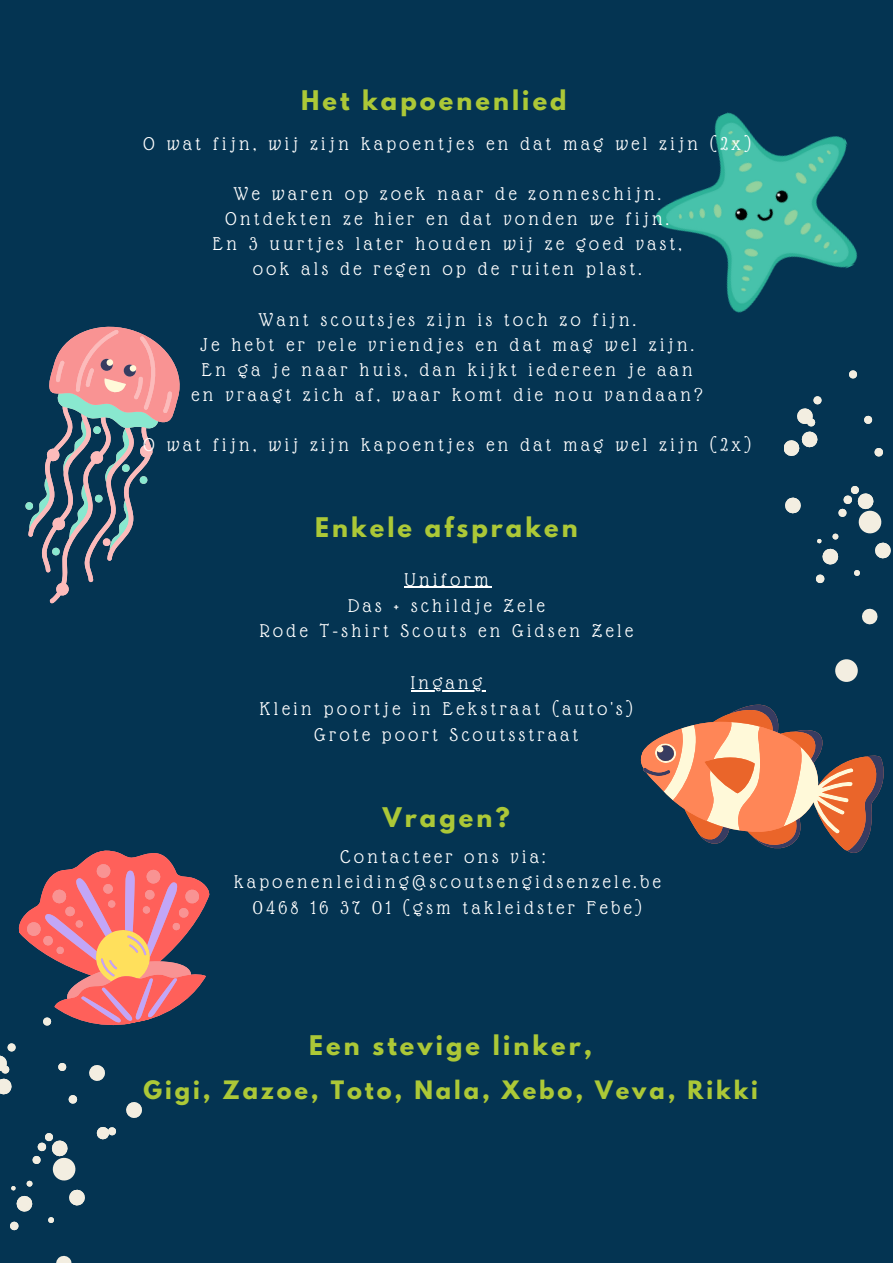
<style>
.page{position:relative;width:893px;height:1264px;background:#fff}
.page>*{position:absolute;margin:0;border:0;box-sizing:border-box;transform-origin:0 0}
.t1{font:700 24px "League Spartan";letter-spacing:.13em;color:#acc837}
.t2{font:700 22.5px "League Spartan";letter-spacing:.13em;color:#acc837}
.t3{font:20.1px/25px "Glass Antiqua";letter-spacing:.18em;color:#fff;text-align:center}
</style>
<div class="page">
<div style="left:0;top:0;width:892px;height:1262px;background:#043452"></div>
<img style="left:655px;top:112px;width:203px;height:201px">
<svg style="left:25px;top:326px;width:155px;height:277px"></svg>
<svg style="left:640px;top:704px;width:244px;height:149px"></svg>
<hr style="left:404px;top:586px;width:88px;height:2px;background:#fff">
<hr style="left:410px;top:690px;width:75px;height:1px;background:#fff">
<svg style="left:862px;top:608px;width:16px;height:17px"></svg>
<svg style="left:874px;top:448px;width:9px;height:9px"></svg>
<svg style="left:849px;top:370px;width:8px;height:9px"></svg>
<svg style="left:864px;top:415px;width:8px;height:9px"></svg>
<svg style="left:785px;top:497px;width:16px;height:17px"></svg>
<svg style="left:815px;top:486px;width:76px;height:97px"></svg>
<svg style="left:835px;top:659px;width:23px;height:23px"></svg>
<svg style="left:784px;top:396px;width:38px;height:60px"></svg>
<svg style="left:56px;top:1255px;width:16px;height:7px"></svg>
<svg style="left:89px;top:1065px;width:16px;height:16px"></svg>
<svg style="left:96px;top:1127px;width:21px;height:13px"></svg>
<svg style="left:68px;top:1095px;width:10px;height:9px"></svg>
<svg style="left:18px;top:850px;width:192px;height:176px"></svg>
<svg style="left:58px;top:1063px;width:9px;height:8px"></svg>
<svg style="left:10px;top:1133px;width:75px;height:97px"></svg>
<svg style="left:126px;top:1102px;width:15px;height:16px"></svg>
<svg style="left:0;top:1043px;width:16px;height:52px"></svg>
<p class="t1" style="left:301px;top:88px;width:267px">Het kapoenenlied</p>
<p class="t3" style="left:144px;top:131px;width:608px">O wat fijn, wij zijn kapoentjes en dat mag wel zijn (2x)</p>
<p class="t3" style="left:213px;top:181px;width:470px">We waren op zoek naar de zonneschijn.<br>Ontdekten ze hier en dat vonden we fijn.<br>En 3 uurtjes later houden wij ze goed vast, ook als de regen op de ruiten plast.</p>
<p class="t3" style="left:192px;top:306px;width:512px">Want scoutsjes zijn is toch zo fijn.<br>Je hebt er vele vriendjes en dat mag wel zijn.<br>En ga je naar huis, dan kijkt iedereen je aan en vraagt zich af, waar komt die nou vandaan?</p>
<p class="t3" style="left:144px;top:432px;width:608px">O wat fijn, wij zijn kapoentjes en dat mag wel zijn (2x)</p>
<p class="t1" style="left:315px;top:515px;width:264px">Enkele afspraken</p>
<p class="t3" style="left:260px;top:566px;width:374px;line-height:25.8px">Uniform<br>Das + schildje Zele<br>Rode T-shirt Scouts en Gidsen Zele</p>
<p class="t3" style="left:260px;top:669px;width:374px;line-height:25.8px">Ingang<br>Klein poortje in Eekstraat (auto's)<br>Grote poort Scoutsstraat</p>
<p class="t1" style="left:383px;top:805px;width:128px">Vragen?</p>
<p class="t3" style="left:234px;top:843px;width:428px;line-height:25.8px">Contacteer ons via: kapoenenleiding@scoutsengidsenzele.be<br>0468 16 37 01 (gsm takleidster Febe)</p>
<p class="t1" style="left:309px;top:1033px;width:284px">Een stevige linker,</p>
<p class="t2" style="left:143px;top:1078px;width:616px">Gigi, Zazoe, Toto, Nala, Xebo, Veva, Rikki</p>
</div>
